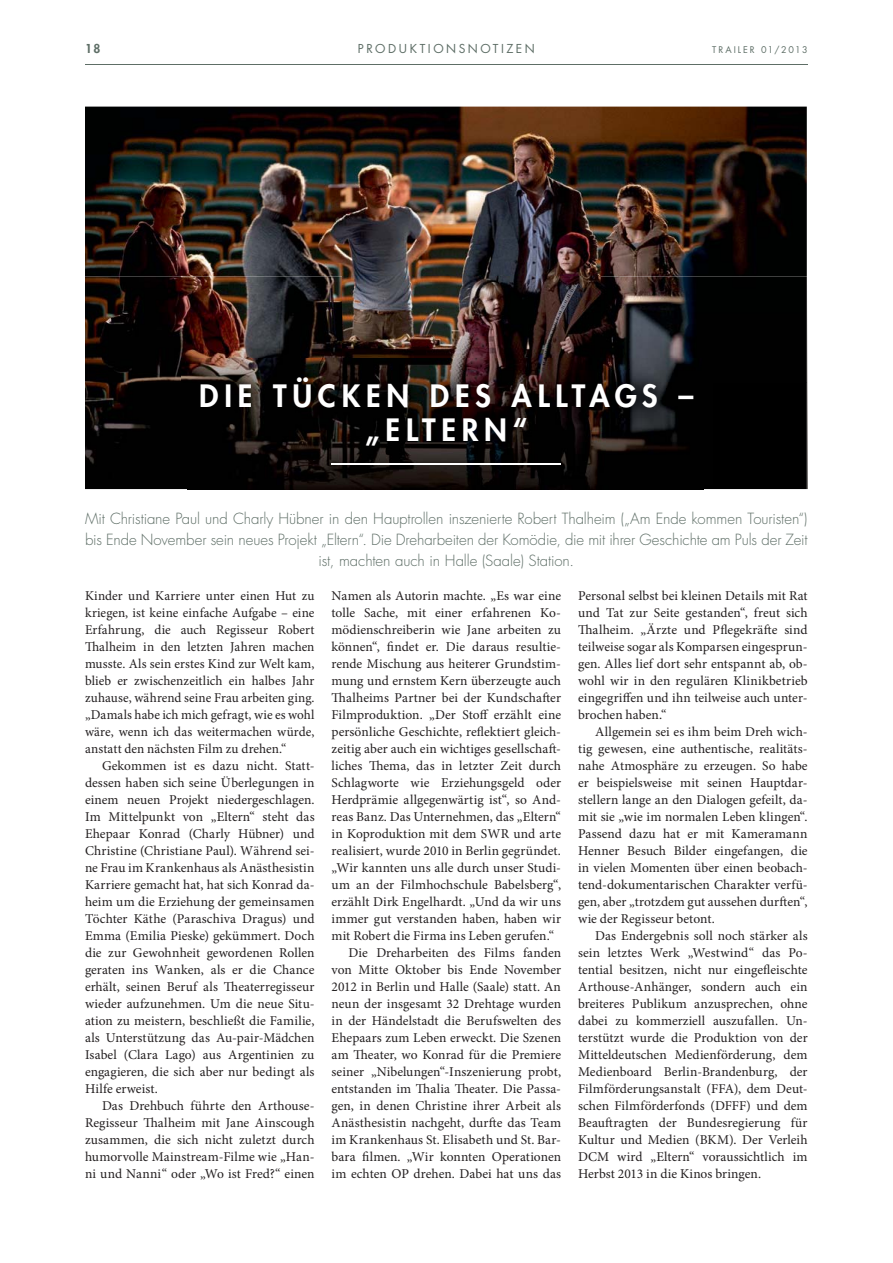
<style>
.page{position:relative;width:893px;height:1263px;background:#fff}
.page>*{position:absolute;margin:0;border:0;box-sizing:border-box;transform-origin:0 0}
.t1{font:800 30px/34px "Futura Std";letter-spacing:.19em;color:#fff;text-align:center}
.t2{font:300 15px/21px "Futura Std";letter-spacing:-.01em;color:#5e6e66;text-align:center}
.t3{font:13.5px/17px "Minion Pro";letter-spacing:.005em;color:#231f20;text-align:justify}
.t4{font:12px "Futura Std";letter-spacing:.21em;color:#5e6e66}
.t5{font:800 12px "Futura Std";color:#5e6e66}
.t6{font:9px "Futura Std";letter-spacing:.215em;color:#5e6e66}
</style>
<div class="page">
<img style="left:85px;top:107px;width:722px;height:170px">
<svg style="left:807px;top:308px;width:1px;height:181px"></svg>
<img style="left:85px;top:277px;width:257px;height:106px">
<img style="left:342px;top:277px;width:258px;height:81px">
<img style="left:600px;top:277px;width:207px;height:106px">
<img style="left:85px;top:383px;width:103px;height:106px">
<div style="left:704px;top:383px;width:103px;height:106px;background:#000"></div>
<img style="left:188px;top:484px;width:516px;height:5px">
<hr style="left:85px;top:64px;width:722px;height:1px;background:#5e6e66">
<img style="left:181px;top:358px;width:531px;height:126px">
<hr style="left:331px;top:464px;width:230px;height:1px;background:#fff">
<p class="t5" style="left:85px;top:43px;width:17px">18</p>
<p class="t4" style="left:358px;top:43px;width:178px">PRODUKTIONSNOTIZEN</p>
<p class="t6" style="left:712px;top:45px;width:97px">TRAILER 01/2013</p>
<h1 class="t1" style="left:199px;top:381px;width:496px">DIE TÜCKEN DES ALLTAGS – „ELTERN“</h1>
<p class="t2" style="left:85px;top:509px;width:724px">Mit Christiane Paul und Charly Hübner in den Hauptrollen inszenierte Robert Thalheim („Am Ende kommen Touristen“) bis Ende November sein neues Projekt „Eltern“. Die Dreharbeiten der Komödie, die mit ihrer Geschichte am Puls der Zeit ist, machten auch in Halle (Saale) Station.</p>
<p class="t3" style="left:85px;top:588px;width:231px">Kinder und Karriere unter einen Hut zu kriegen, ist keine einfache Aufgabe – eine Erfahrung, die auch Regisseur Robert Thalheim in den letzten Jahren machen musste. Als sein erstes Kind zur Welt kam, blieb er zwischenzeitlich ein halbes Jahr zuhause, während seine Frau arbeiten ging. „Damals habe ich mich gefragt, wie es wohl wäre, wenn ich das weitermachen würde, anstatt den nächsten Film zu drehen.“</p>
<p class="t3" style="left:85px;top:758px;width:231px;text-indent:17px">Gekommen ist es dazu nicht. Statt&shy;dessen haben sich seine Überlegungen in einem neuen Projekt niedergeschlagen.<br>Im Mittelpunkt von „Eltern“ steht das Ehepaar Konrad (Charly Hübner) und Christine (Christiane Paul). Während sei&shy;ne Frau im Krankenhaus als Anästhesistin Karriere gemacht hat, hat sich Konrad da&shy;heim um die Erziehung der gemeinsamen Töchter Käthe (Paraschiva Dragus) und Emma (Emilia Pieske) gekümmert. Doch die zur Gewohnheit gewordenen Rollen geraten ins Wanken, als er die Chance erhält, seinen Beruf als Theaterregisseur wieder aufzunehmen. Um die neue Situ&shy;ation zu meistern, beschließt die Familie, als Unterstützung das Au-pair-Mädchen Isabel (Clara Lago) aus Argentinien zu engagieren, die sich aber nur bedingt als Hilfe erweist.</p>
<p class="t3" style="left:85px;top:1098px;width:231px;text-indent:17px">Das Drehbuch führte den Arthouse-Regisseur Thalheim mit Jane Ainscough zusammen, die sich nicht zuletzt durch humorvolle Mainstream-Filme wie „Han&shy;ni und Nanni“ oder „Wo ist Fred?“ einen</p>
<p class="t3" style="left:331px;top:588px;width:231px">Namen als Autorin machte. „Es war eine</p>
<p class="t3" style="left:331px;top:605px;width:231px">tolle Sache, mit einer erfahrenen Ko-</p>
<p class="t3" style="left:331px;top:622px;width:231px">mödienschreiberin wie Jane arbeiten zu</p>
<p class="t3" style="left:331px;top:639px;width:231px">können“, findet er. Die daraus resultie-</p>
<p class="t3" style="left:331px;top:656px;width:231px">rende Mischung aus heiterer Grundstim-</p>
<p class="t3" style="left:331px;top:673px;width:231px">mung und ernstem Kern überzeugte auch</p>
<p class="t3" style="left:331px;top:690px;width:231px">Thalheims Partner bei der Kundschafter</p>
<p class="t3" style="left:331px;top:707px;width:231px">Filmproduktion. „Der Stoff erzählt eine</p>
<p class="t3" style="left:331px;top:724px;width:231px">persönliche Geschichte, reflektiert gleich-</p>
<p class="t3" style="left:331px;top:741px;width:231px">zeitig aber auch ein wichtiges gesellschaft-</p>
<p class="t3" style="left:331px;top:758px;width:231px">liches Thema, das in letzter Zeit durch</p>
<p class="t3" style="left:331px;top:775px;width:231px">Schlagworte wie Erziehungsgeld oder</p>
<p class="t3" style="left:331px;top:792px;width:231px">Herdprämie allgegenwärtig ist“, so And-</p>
<p class="t3" style="left:331px;top:809px;width:231px">reas Banz. Das Unternehmen, das „Eltern“</p>
<p class="t3" style="left:331px;top:826px;width:231px">in Koproduktion mit dem SWR und arte</p>
<p class="t3" style="left:331px;top:843px;width:231px">realisiert, wurde 2010 in Berlin gegründet.</p>
<p class="t3" style="left:331px;top:860px;width:231px">„Wir kannten uns alle durch unser Studi-</p>
<p class="t3" style="left:331px;top:877px;width:231px">um an der Filmhochschule Babelsberg“,</p>
<p class="t3" style="left:331px;top:894px;width:231px">erzählt Dirk Engelhardt. „Und da wir uns</p>
<p class="t3" style="left:331px;top:911px;width:231px">immer gut verstanden haben, haben wir</p>
<p class="t3" style="left:331px;top:928px;width:224px">mit Robert die Firma ins Leben gerufen.“</p>
<p class="t3" style="left:348px;top:945px;width:214px">Die Dreharbeiten des Films fanden</p>
<p class="t3" style="left:331px;top:962px;width:231px">von Mitte Oktober bis Ende November</p>
<p class="t3" style="left:331px;top:979px;width:231px">2012 in Berlin und Halle (Saale) statt. An</p>
<p class="t3" style="left:331px;top:996px;width:231px">neun der insgesamt 32 Drehtage wurden</p>
<p class="t3" style="left:331px;top:1013px;width:231px">in der Händelstadt die Berufswelten des</p>
<p class="t3" style="left:331px;top:1030px;width:231px">Ehepaars zum Leben erweckt. Die Szenen</p>
<p class="t3" style="left:331px;top:1047px;width:231px">am Theater, wo Konrad für die Premiere</p>
<p class="t3" style="left:331px;top:1064px;width:231px">seiner „Nibelungen“-Inszenierung probt,</p>
<p class="t3" style="left:331px;top:1081px;width:231px">entstanden im Thalia Theater. Die Passa-</p>
<p class="t3" style="left:331px;top:1098px;width:231px">gen, in denen Christine ihrer Arbeit als</p>
<p class="t3" style="left:331px;top:1115px;width:231px">Anästhesistin nachgeht, durfte das Team</p>
<p class="t3" style="left:331px;top:1132px;width:231px">im Krankenhaus St. Elisabeth und St. Bar-</p>
<p class="t3" style="left:331px;top:1149px;width:231px">bara filmen. „Wir konnten Operationen</p>
<p class="t3" style="left:331px;top:1166px;width:231px">im echten OP drehen. Dabei hat uns das</p>
<p class="t3" style="left:578px;top:588px;width:231px">Personal selbst bei kleinen Details mit Rat und Tat zur Seite gestanden“, freut sich Thalheim. „Ärzte und Pflegekräfte sind teilweise sogar als Komparsen eingesprun&shy;gen. Alles lief dort sehr entspannt ab, ob&shy;wohl wir in den regulären Klinikbetrieb eingegriffen und ihn teilweise auch unter&shy;brochen haben.“</p>
<p class="t3" style="left:578px;top:724px;width:231px;text-indent:17px">Allgemein sei es ihm beim Dreh wich&shy;tig gewesen, eine authentische, realitäts&shy;nahe Atmosphäre zu erzeugen. So habe er beispielsweise mit seinen Hauptdar&shy;stellern lange an den Dialogen gefeilt, da&shy;mit sie „wie im normalen Leben klingen“.<br>Passend dazu hat er mit Kameramann Henner Besuch Bilder eingefangen, die in vielen Momenten über einen beobach&shy;tend-dokumentarischen Charakter verfü&shy;gen, aber „trotzdem gut aussehen durften“, wie der Regisseur betont.</p>
<p class="t3" style="left:578px;top:928px;width:231px;text-indent:17px">Das Endergebnis soll noch stärker als sein letztes Werk „Westwind“ das Po&shy;tential besitzen, nicht nur eingefleischte Arthouse-Anhänger, sondern auch ein breiteres Publikum anzusprechen, ohne dabei zu kommerziell auszufallen. Un&shy;terstützt wurde die Produktion von der Mitteldeutschen Medienförderung, dem Medienboard Berlin-Brandenburg, der Filmförderungsanstalt (FFA), dem Deut&shy;schen Filmförderfonds (DFFF) und dem Beauftragten der Bundesregierung für Kultur und Medien (BKM). Der Verleih DCM wird „Eltern“ voraussichtlich im Herbst 2013 in die Kinos bringen.</p>
</div>
